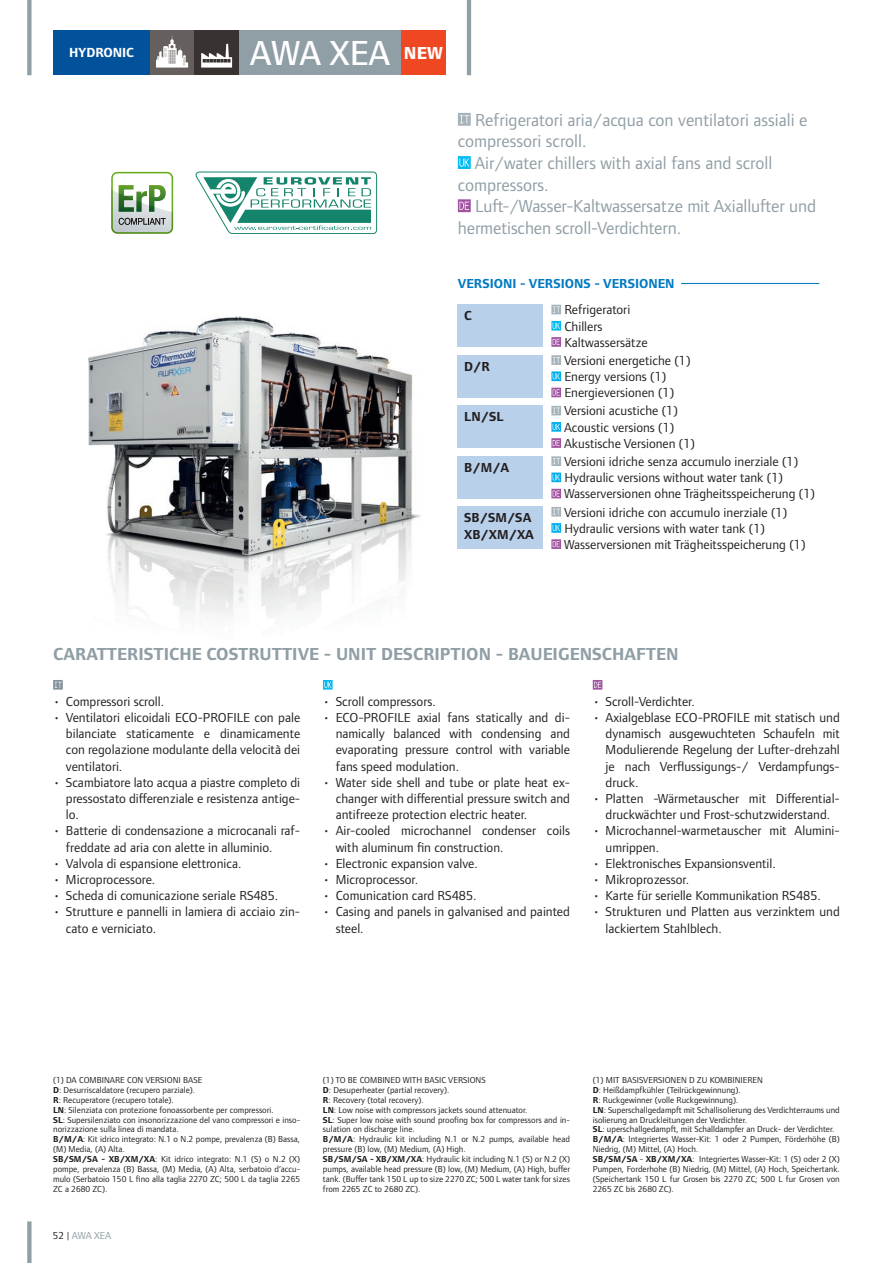
<style>
.page{position:relative;width:893px;height:1263px;background:#fff}
.page>*{position:absolute;margin:0;border:0;box-sizing:border-box;transform-origin:0 0}
.t1{font:500 36px "Foundry Form Sans";letter-spacing:-.005em;color:#fff}
.t2{font:18px "Foundry Form Sans";color:#909ea6}
.t3{font:700 18px "Foundry Form Sans";color:#909ea6}
.t4{font:800 18px "Foundry Form Sans";color:#fff}
.t5{font:700 13.65px "Foundry Form Sans";letter-spacing:-.01em;color:#fff}
.t6{font:13.5px/16.2px "Foundry Form Sans";color:#231f20}
.t7{font:700 13.5px/16.2px "Foundry Form Sans";color:#231f20}
.t8{font:700 13.5px "Foundry Form Sans";color:#007ac2}
.t9{font:10.5px "Foundry Form Sans";color:#909ea6}
.t10{font:9px/9.9px "Foundry Form Sans";color:#231f20}
.s1{font-weight:700}
.s2{color:#231f20}
</style>
<div class="page">
<img style="left:88px;top:317px;width:333px;height:301px">
<svg style="left:53px;top:680px;width:10px;height:10px"></svg>
<svg style="left:323px;top:680px;width:10px;height:10px"></svg>
<svg style="left:593px;top:680px;width:9px;height:10px"></svg>
<div style="left:239px;top:31px;width:162px;height:44px;background:#909ea6"></div>
<div style="left:150px;top:31px;width:44px;height:44px;background:#655f5d"></div>
<div style="left:194px;top:31px;width:45px;height:44px;background:#383230"></div>
<svg style="left:156px;top:36px;width:32px;height:32px"></svg>
<svg style="left:201px;top:44px;width:31px;height:24px"></svg>
<div style="left:53px;top:31px;width:97px;height:44px;background:#01519b"></div>
<div style="left:401px;top:31px;width:45px;height:44px;background:#ef4722"></div>
<hr style="left:467px;top:0;width:4px;height:75px;background:#909ea6">
<div style="left:27px;top:0;width:5px;height:75px;background:#909ea6"></div>
<div style="left:27px;top:1221px;width:5px;height:42px;background:#909ea6"></div>
<svg style="left:458px;top:113px;width:13px;height:13px"></svg>
<svg style="left:458px;top:156px;width:13px;height:13px"></svg>
<svg style="left:458px;top:199px;width:13px;height:13px"></svg>
<hr style="left:681px;top:283px;width:138px;height:1px;background:#007ac2">
<div style="left:458px;top:305px;width:85px;height:42px;background:#b9d0eb"></div>
<svg style="left:551px;top:305px;width:10px;height:9px"></svg>
<svg style="left:551px;top:321px;width:10px;height:10px"></svg>
<svg style="left:551px;top:337px;width:10px;height:10px"></svg>
<div style="left:458px;top:355px;width:85px;height:42px;background:#b9d0eb"></div>
<div style="left:458px;top:406px;width:85px;height:42px;background:#b9d0eb"></div>
<div style="left:458px;top:456px;width:85px;height:42px;background:#b9d0eb"></div>
<div style="left:458px;top:507px;width:85px;height:42px;background:#b9d0eb"></div>
<svg style="left:551px;top:355px;width:10px;height:10px"></svg>
<svg style="left:551px;top:371px;width:10px;height:10px"></svg>
<svg style="left:551px;top:388px;width:10px;height:9px"></svg>
<svg style="left:551px;top:406px;width:10px;height:9px"></svg>
<svg style="left:551px;top:422px;width:10px;height:10px"></svg>
<svg style="left:551px;top:438px;width:10px;height:10px"></svg>
<svg style="left:551px;top:456px;width:10px;height:10px"></svg>
<svg style="left:551px;top:473px;width:10px;height:9px"></svg>
<svg style="left:551px;top:489px;width:10px;height:9px"></svg>
<svg style="left:551px;top:507px;width:10px;height:9px"></svg>
<svg style="left:551px;top:523px;width:10px;height:10px"></svg>
<svg style="left:551px;top:539px;width:10px;height:10px"></svg>
<svg style="left:196px;top:172px;width:181px;height:62px"></svg>
<svg style="left:111px;top:172px;width:62px;height:62px"></svg>
<h1 class="t1" style="left:250px;top:33px;width:142px">AWA XEA</h1>
<p class="t5" style="left:69px;top:45px;width:66px">HYDRONIC</p>
<h2 class="t4" style="left:404px;top:43px;width:40px">NEW</h2>
<h2 class="t2" style="left:475px;top:109px;width:334px">Refrigeratori aria/acqua con ventilatori assiali e</h2>
<h2 class="t2" style="left:458px;top:131px;width:130px">compressori scroll.</h2>
<h2 class="t2" style="left:475px;top:152px;width:299px">Air/water chillers with axial fans and scroll</h2>
<h2 class="t2" style="left:458px;top:174px;width:92px">compressors.</h2>
<h2 class="t2" style="left:475px;top:195px;width:343px">Luft-/Wasser-Kaltwassersatze mit Axiallufter und</h2>
<h2 class="t2" style="left:458px;top:217px;width:225px">hermetischen scroll-Verdichtern.</h2>
<p class="t8" style="left:458px;top:275px;width:218px">VERSIONI - VERSIONS - VERSIONEN</p>
<p class="t7" style="left:464px;top:308px;width:9px">C</p>
<p class="t6" style="left:564px;top:302px;width:85px">Refrigeratori<br>Chillers<br>Kaltwassersätze</p>
<p class="t7" style="left:464px;top:358px;width:27px">D/R</p>
<p class="t7" style="left:464px;top:409px;width:41px">LN/SL</p>
<p class="t7" style="left:464px;top:459px;width:47px">B/M/A</p>
<p class="t7" style="left:464px;top:510px;width:71px">SB/SM/SA<br>XB/XM/XA</p>
<p class="t6" style="left:564px;top:352px;width:128px">Versioni energetiche (1)<br>Energy versions (1)<br>Energieversionen (1)</p>
<p class="t6" style="left:564px;top:403px;width:133px">Versioni acustiche (1)<br>Acoustic versions (1)<br>Akustische Versionen (1)</p>
<p class="t6" style="left:564px;top:453px;width:252px">Versioni idriche senza accumulo inerziale (1)<br>Hydraulic versions without water tank (1)<br>Wasserversionen ohne Trägheitsspeicherung (1)</p>
<p class="t6" style="left:564px;top:504px;width:243px">Versioni idriche con accumulo inerziale (1)<br>Hydraulic versions with water tank (1)<br>Wasserversionen mit Trägheitsspeicherung (1)</p>
<h2 class="t3" style="left:53px;top:643px;width:627px">CARATTERISTICHE COSTRUTTIVE - UNIT DESCRIPTION - BAUEIGENSCHAFTEN</h2>
<p class="t6" style="left:53px;top:693px;width:113px">• Compressori scroll.</p>
<p class="t6" style="left:66px;top:709px;width:236px;text-align:justify;text-indent:-13px">• Ventilatori elicoidali ECO-PROFILE con pale bilanciate staticamente e dinamicamente con regolazione modulante della velocità dei ventilatori.</p>
<p class="t6" style="left:66px;top:774px;width:236px;text-align:justify;text-indent:-13px">• Scambiatore lato acqua a piastre completo di pressostato differenziale e resistenza antige&shy;lo.</p>
<p class="t6" style="left:66px;top:823px;width:236px;text-indent:-13px">• Batterie di condensazione a microcanali raf&shy;freddate ad aria con alette in alluminio.</p>
<p class="t6" style="left:53px;top:855px;width:190px">• Valvola di espansione elettronica.</p>
<p class="t6" style="left:53px;top:871px;width:104px">• Microprocessore.</p>
<p class="t6" style="left:53px;top:888px;width:227px">• Scheda di comunicazione seriale RS485.</p>
<p class="t6" style="left:66px;top:904px;width:236px;text-indent:-13px">• Strutture e pannelli in lamiera di acciaio zin&shy;cato e verniciato.</p>
<p class="t6" style="left:323px;top:693px;width:114px">• Scroll compressors.</p>
<p class="t6" style="left:336px;top:709px;width:236px;text-align:justify;text-indent:-13px">• ECO-PROFILE axial fans statically and di&shy;namically balanced with condensing and evaporating pressure control with variable fans speed modulation.</p>
<p class="t6" style="left:336px;top:774px;width:236px;text-align:justify;text-indent:-13px">• Water side shell and tube or plate heat ex&shy;changer with differential pressure switch and antifreeze protection electric heater.</p>
<p class="t6" style="left:336px;top:823px;width:236px;text-indent:-13px">• Air-cooled microchannel condenser coils with aluminum fin construction.</p>
<p class="t6" style="left:323px;top:855px;width:156px">• Electronic expansion valve.</p>
<p class="t6" style="left:323px;top:871px;width:97px">• Microprocessor.</p>
<p class="t6" style="left:323px;top:888px;width:155px">• Comunication card RS485.</p>
<p class="t6" style="left:336px;top:904px;width:236px;text-indent:-13px">• Casing and panels in galvanised and painted steel.</p>
<p class="t6" style="left:593px;top:693px;width:104px">• Scroll-Verdichter.</p>
<p class="t6" style="left:605px;top:709px;width:236px;text-align:justify;text-indent:-13px">• Axialgeblase ECO-PROFILE mit statisch und dynamisch ausgewuchteten Schaufeln mit Modulierende Regelung der Lufter-drehzahl je nach Verflussigungs-/ Verdampfungs&shy;druck.</p>
<p class="t6" style="left:593px;top:790px;width:249px;text-align:center">• Platten -Wärmetauscher mit Differential&shy;druckwächter und Frost-schutzwiderstand.</p>
<p class="t6" style="left:605px;top:823px;width:236px;text-indent:-13px">• Microchannel-warmetauscher mit Alumini&shy;umrippen.</p>
<p class="t6" style="left:593px;top:855px;width:185px">• Elektronisches Expansionsventil.</p>
<p class="t6" style="left:593px;top:871px;width:98px">• Mikroprozessor.</p>
<p class="t6" style="left:593px;top:888px;width:230px">• Karte für serielle Kommunikation RS485.</p>
<p class="t6" style="left:605px;top:904px;width:236px;text-indent:-13px">• Strukturen und Platten aus verzinktem und lackiertem Stahlblech.</p>
<p class="t10" style="left:53px;top:1075px;width:249px">(1) DA COMBINARE CON VERSIONI BASE<br><span class="s1">D</span>: Desurriscaldatore (recupero parziale).<br><span class="s1">R</span>: Recuperatore (recupero totale).<br><span class="s1">LN</span>: Silenziata con protezione fonoassorbente per compressori.<br><span class="s1">SL</span>: Supersilenziato con insonorizzazione del vano compressori e inso&shy;norizzazione sulla linea di mandata.<br><span class="s1">B/M/A</span>: Kit idrico integrato: N.1 o N.2 pompe, prevalenza (B) Bassa, (M) Media, (A) Alta.<br><span class="s1">SB/SM/SA - XB/XM/XA</span>: Kit idrico integrato: N.1 (S) o N.2 (X) pompe, prevalenza (B) Bassa, (M) Media, (A) Alta, serbatoio d’accu&shy;mulo (Serbatoio 150 L fino alla taglia 2270 ZC; 500 L da taglia 2265<br>ZC a 2680 ZC).</p>
<p class="t10" style="left:323px;top:1075px;width:249px">(1) TO BE COMBINED WITH BASIC VERSIONS<br><span class="s1">D</span>: Desuperheater (partial recovery).<br><span class="s1">R</span>: Recovery (total recovery).<br><span class="s1">LN</span>: Low noise with compressors jackets sound attenuator.<br><span class="s1">SL</span>: Super low noise with sound proofing box for compressors and in&shy;sulation on discharge line.<br><span class="s1">B/M/A</span>: Hydraulic kit including N.1 or N.2 pumps, available head pressure (B) low, (M) Medium, (A) High.<br><span class="s1">SB/SM/SA - XB/XM/XA</span>: Hydraulic kit including N.1 (S) or N.2 (X) pumps, available head pressure (B) low, (M) Medium, (A) High, buffer tank. (Buffer tank 150 L up to size 2270 ZC; 500 L water tank for sizes from 2265 ZC to 2680 ZC).</p>
<p class="t10" style="left:593px;top:1075px;width:249px">(1) MIT BASISVERSIONEN D ZU KOMBINIEREN<br><span class="s1">D</span>: Heißdampfkühler (Teilrückgewinnung).<br><span class="s1">R</span>: Ruckgewinner (volle Ruckgewinnung).<br><span class="s1">LN</span>: Superschallgedampft mit Schallisolierung des Verdichterraums und isolierung an Druckleitungen der Verdichter.<br><span class="s1">SL</span>: uperschallgedampft, mit Schalldampfer an Druck- der Verdichter.<br><span class="s1">B/M/A</span>: Integriertes Wasser-Kit: 1 oder 2 Pumpen, Förderhöhe (B)<br>Niedrig, (M) Mittel, (A) Hoch.<br><span class="s1">SB/SM/SA</span> - <span class="s1">XB/XM/XA</span>: Integriertes Wasser-Kit: 1 (S) oder 2 (X)<br>Pumpen, Forderhohe (B) Niedrig, (M) Mittel, (A) Hoch, Speichertank. (Speichertank 150 L fur Grosen bis 2270 ZC; 500 L fur Grosen von 2265 ZC bis 2680 ZC).</p>
<p class="t9" style="left:53px;top:1229px;width:60px"><span class="s2">52 |</span> AWA XEA</p>
</div>
